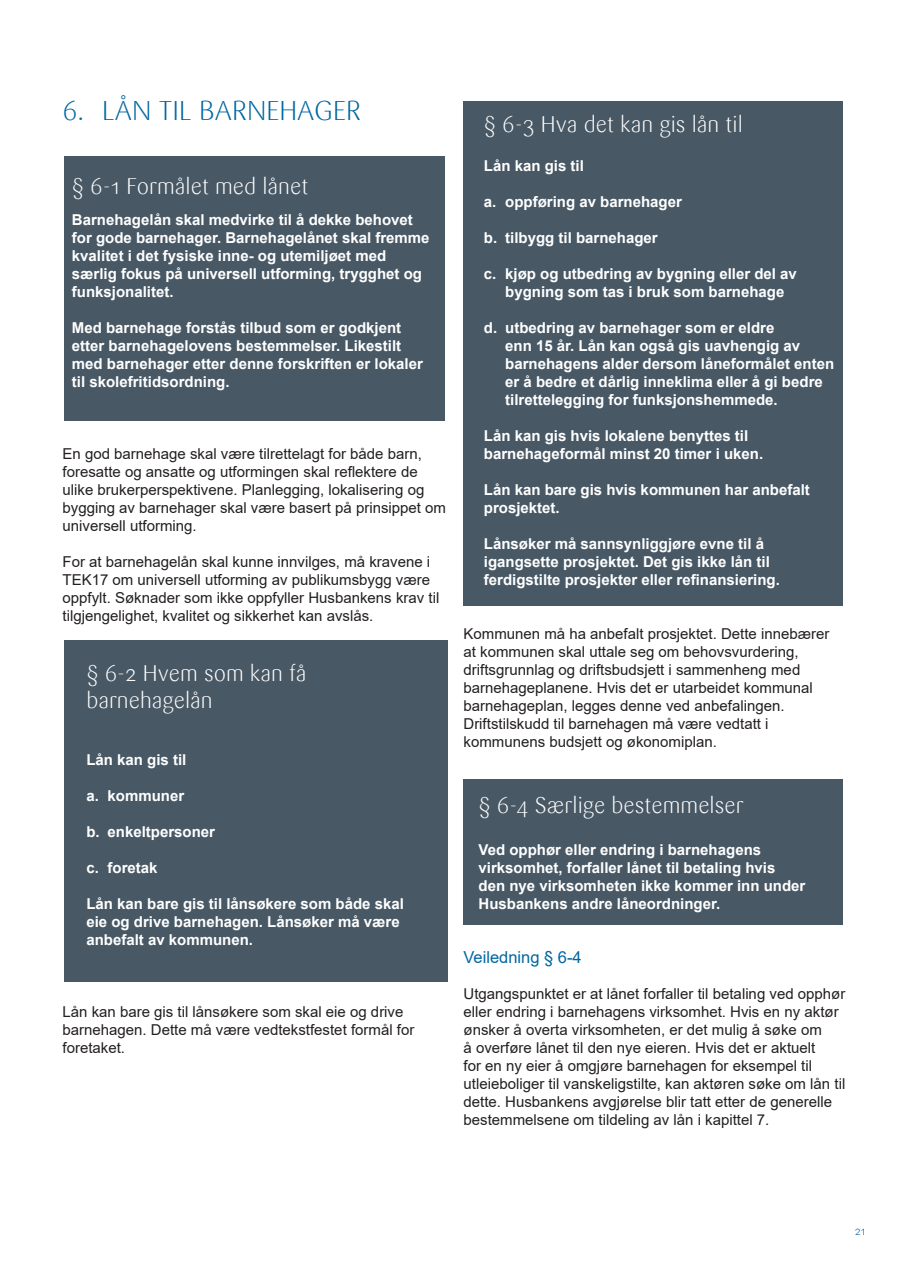
<style>
.page{position:relative;width:910px;height:1280px;background:#fff}
.page>*{position:absolute;margin:0;border:0;box-sizing:border-box;transform-origin:0 0}
.t1{font:300 27px "Sari";color:#0067a0}
.Overskrift_nivå_2{font:300 22.5px/27px "Sari";color:#fff}
.Brødtekst{font:16.5px "Arial";color:#0067a0}
.Brødtekst-2{font:15px/18px "Arial";color:#231f20}
.Brødtekst-3{font:700 15px/18px "Arial";color:#fff}
.Punktliste_-_hvit{font:700 15px/18px "Arial";color:#fff}
.t2{font:300 12px "Sari";color:#0067a0}
.s1{color:#fff}
</style>
<div class="page">
<div style="left:64px;top:157px;width:381px;height:264px;background:#485865"></div>
<div style="left:64px;top:640px;width:384px;height:341px;background:#485865"></div>
<div style="left:463px;top:779px;width:380px;height:145px;background:#485865"></div>
<div style="left:463px;top:101px;width:380px;height:504px;background:#485865"></div>
<p class="t1" style="left:63px;top:95px;width:300px">6. LÅN TIL BARNEHAGER</p>
<p class="Overskrift_nivå_2" style="left:72px;top:173px;width:238px">§ 6-1 Formålet med lånet</p>
<p class="Brødtekst-3" style="left:72px;top:210px;width:359px">Barnehagelån skal medvirke til å dekke behovet for gode barnehager. Barnehagelånet skal fremme kvalitet i det fysiske inne- og utemiljøet med særlig fokus på universell utforming, trygghet og funksjonalitet.</p>
<p class="Brødtekst-3" style="left:72px;top:318px;width:352px">Med barnehage forstås tilbud som er godkjent etter barnehagelovens bestemmelser. Likestilt med barnehager etter denne forskriften er lokaler til skolefritidsordning.</p>
<p class="Brødtekst-2" style="left:63px;top:444px;width:385px">En god barnehage skal være tilrettelagt for både barn, foresatte og ansatte og utformingen skal reflektere de ulike brukerperspektivene. Planlegging, lokalisering og bygging av barnehager skal være basert på prinsippet om universell utforming.</p>
<p class="Brødtekst-2" style="left:63px;top:552px;width:378px">For at barnehagelån skal kunne innvilges, må kravene i TEK17 om universell utforming av publikumsbygg være oppfylt. Søknader som ikke oppfyller Husbankens krav til tilgjengelighet, kvalitet og sikkerhet kan avslås.</p>
<p class="Overskrift_nivå_2" style="left:86px;top:659px;width:222px">§ 6-2 Hvem som kan få barnehagelån</p>
<p class="Brødtekst-3" style="left:86px;top:750px;width:102px">Lån kan gis til</p>
<p class="Brødtekst-3" style="left:86px;top:786px;width:99px">a. kommuner</p>
<p class="Brødtekst-3" style="left:86px;top:822px;width:130px">b. enkeltpersoner</p>
<p class="Brødtekst-3" style="left:86px;top:858px;width:73px">c. foretak</p>
<p class="Brødtekst-3" style="left:86px;top:894px;width:319px">Lån kan bare gis til lånsøkere som både skal eie og drive barnehagen. Lånsøker må være anbefalt av kommunen.</p>
<p class="Brødtekst-2" style="left:63px;top:1002px;width:353px">Lån kan bare gis til lånsøkere som skal eie og drive barnehagen. Dette må være vedtekstfestet formål for foretaket.</p>
<p class="Overskrift_nivå_2" style="left:484px;top:111px;width:261px">§ 6-3 Hva det kan gis lån til</p>
<p class="Brødtekst-3" style="left:484px;top:156px;width:102px">Lån kan gis til</p>
<p class="Brødtekst-3" style="left:484px;top:192px;width:199px">a. oppføring av barnehager</p>
<p class="Brødtekst-3" style="left:484px;top:228px;width:175px">b. tilbygg til barnehager</p>
<p class="Brødtekst-3" style="left:484px;top:264px;width:314px;text-align:center">c. kjøp og utbedring av bygning eller del av bygning som tas i bruk som barnehage</p>
<p class="Brødtekst-3" style="left:505px;top:318px;width:331px;text-indent:-21px">d. utbedring av barnehager som er eldre<br>enn 15 år. Lån kan også gis uavhengig av barnehagens alder dersom låneformålet enten er å bedre et dårlig inneklima eller å gi bedre tilrettelegging for funksjonshemmede.</p>
<p class="Brødtekst-3" style="left:484px;top:426px;width:281px">Lån kan gis hvis lokalene benyttes til barnehageformål minst 20 timer i uken.</p>
<p class="Brødtekst-3" style="left:484px;top:480px;width:327px">Lån kan bare gis hvis kommunen har anbefalt prosjektet.</p>
<p class="Brødtekst-3" style="left:484px;top:534px;width:297px">Lånsøker må sannsynliggjøre evne til å igangsette prosjektet. Det gis ikke lån til ferdigstilte prosjekter eller refinansiering.</p>
<p class="Brødtekst-2" style="left:463px;top:624px;width:367px">Kommunen må ha anbefalt prosjektet. Dette innebærer at kommunen skal uttale seg om behovsvurdering, driftsgrunnlag og driftsbudsjett i sammenheng med barnehageplanene. Hvis det er utarbeidet kommunal barnehageplan, legges denne ved anbefalingen.<br>Driftstilskudd til barnehagen må være vedtatt i kommunens budsjett og økonomiplan.<span class="s1">rn</span></p>
<p class="Overskrift_nivå_2" style="left:479px;top:792px;width:267px">§ 6-4 Særlige bestemmelser</p>
<p class="Punktliste_-_hvit" style="left:479px;top:840px;width:328px">Ved opphør eller endring i barnehagens virksomhet, forfaller lånet til betaling hvis den nye virksomheten ikke kommer inn under Husbankens andre låneordninger.</p>
<p class="Brødtekst" style="left:463px;top:945px;width:120px">Veiledning § 6-4</p>
<p class="Brødtekst-2" style="left:463px;top:984px;width:383px">Utgangspunktet er at lånet forfaller til betaling ved opphør eller endring i barnehagens virksomhet. Hvis en ny aktør ønsker å overta virksomheten, er det mulig å søke om<br>å overføre lånet til den nye eieren. Hvis det er aktuelt<br>for en ny eier å omgjøre barnehagen for eksempel til utleieboliger til vanskeligstilte, kan aktøren søke om lån til dette. Husbankens avgjørelse blir tatt etter de generelle bestemmelsene om tildeling av lån i kapittel 7.</p>
<p class="t2" style="left:855px;top:1224px;width:13px">21</p>
</div>
